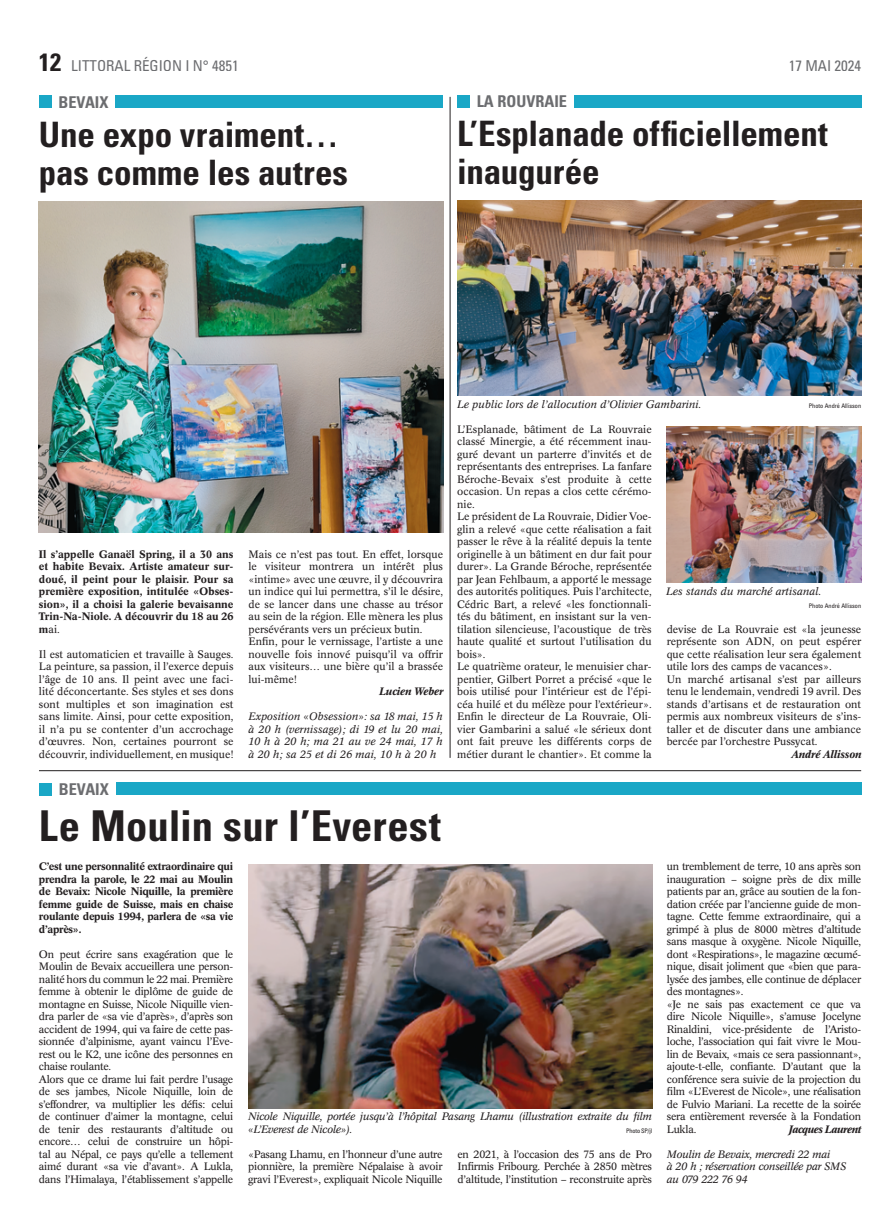
<style>
.page{position:relative;width:886px;height:1223px;background:#fff}
.page>*{position:absolute;margin:0;border:0;box-sizing:border-box;transform-origin:0 0}
.t1{font:700 condensed 42.5px "Univers";letter-spacing:.005em;color:#231f20}
.t2{font:700 condensed 35px/37.5px "Univers";letter-spacing:-.005em;color:#231f20}
.t3{font:700 condensed 16.25px "Univers";color:#6c6d70}
.t4{font:condensed 15px "Univers";color:#6c6d70}
.t5{font:10.62px/12.5px "Concorde BE";color:#231f20;text-align:justify}
.t6{font:10.62px/12.5px "Concorde BE";letter-spacing:-.025em;color:#231f20}
.t7{font:500 10.62px/12.5px "Concorde BE";color:#231f20;text-align:justify}
.t8{font:italic 10.62px/12.5px "Concorde BE";letter-spacing:-.025em;color:#231f20}
.t9{font:italic 10.62px "Concorde BE";color:#231f20}
.t10{font:italic 500 10.62px "Concorde BE";letter-spacing:-.01em;color:#231f20}
.t11{font:condensed 6.25px "Univers";color:#231f20}
.t12{font:condensed 6.25px "Univers";letter-spacing:-.025em;color:#231f20}
.s1{font-weight:700;font-size:25px;color:#231f20}
.s2{font-weight:400}
</style>
<div class="page">
<div style="left:39px;top:95px;width:12px;height:13px;background:#1aa7c6"></div>
<div style="left:457px;top:95px;width:13px;height:13px;background:#1aa7c6"></div>
<div style="left:116px;top:95px;width:327px;height:13px;background:#1aa7c6"></div>
<div style="left:574px;top:95px;width:287px;height:13px;background:#1aa7c6"></div>
<img style="left:39px;top:201px;width:404px;height:332px">
<img style="left:457px;top:201px;width:404px;height:195px">
<hr style="left:39px;top:770px;width:822px;height:1px;background:#231f20">
<div style="left:39px;top:782px;width:13px;height:13px;background:#1aa7c6"></div>
<div style="left:116px;top:782px;width:745px;height:13px;background:#1aa7c6"></div>
<img style="left:248px;top:864px;width:404px;height:244px">
<img style="left:666px;top:426px;width:195px;height:157px">
<hr style="left:450px;top:97px;width:1px;height:661px;background:#231f20">
<h3 class="t4" style="left:39px;top:56px;width:201px"><span class="s1">12</span> LITTORAL RÉGION I N° 4851</h3>
<h3 class="t4" style="left:789px;top:56px;width:74px">17 MAI 2024</h3>
<h3 class="t3" style="left:59px;top:92px;width:51px">BEVAIX</h3>
<h3 class="t3" style="left:477px;top:92px;width:92px">LA ROUVRAIE</h3>
<h2 class="t2" style="left:39px;top:115px;width:311px">Une expo vraiment… pas comme les autres</h2>
<h2 class="t2" style="left:457px;top:115px;width:372px">L’Esplanade officiellement inaugurée</h2>
<p class="t7" style="left:39px;top:548px;width:196px">Il s’appelle Ganaël Spring, il a 30 ans et habite Bevaix. Artiste amateur sur&shy;doué, il peint pour le plaisir. Pour sa première exposition, intitulée «Obses&shy;sion», il a choisi la galerie bevaisanne Trin-Na-Niole. A découvrir du 18 au 26 m<span class="s2">ai.</span></p>
<p class="t5" style="left:39px;top:648px;width:196px">Il est automaticien et travaille à Sauges.<br>La peinture, sa passion, il l’exerce depuis l’âge de 10 ans. Il peint avec une faci&shy;lité déconcertante. Ses styles et ses dons sont multiples et son imagination est sans limite. Ainsi, pour cette exposition, il n’a pu se contenter d’un accrochage d’œuvres. Non, certaines pourront se découvrir, individuellement, en musique!</p>
<p class="t5" style="left:248px;top:548px;width:196px;text-align:left">Mais ce n’est pas tout. En effet, lorsque le visiteur montrera un intérêt plus «intime» avec une œuvre, il y découvrira un indice qui lui permettra, s’il le désire, de se lancer dans une chasse au trésor au sein de la région. Elle mènera les plus persévérants vers un précieux butin.<br>Enfin, pour le vernissage, l’artiste a une nouvelle fois innové puisqu’il va offrir aux visiteurs… une bière qu’il a brassée lui-même!</p>
<p class="t10" style="left:379px;top:685px;width:65px">Lucien Weber</p>
<p class="t8" style="left:248px;top:710px;width:196px;text-align:justify">Exposition «Obsession»: sa 18 mai, 15 h à 20 h (vernissage); di 19 et lu 20 mai, 10 h à 20 h; ma 21 au ve 24 mai, 17 h à 20 h; sa 25 et di 26 mai, 10 h à 20 h</p>
<p class="t9" style="left:457px;top:398px;width:246px">Le public lors de l’allocution d’Olivier Gambarini.</p>
<p class="t11" style="left:809px;top:401px;width:54px">Photo André Allisson</p>
<p class="t5" style="left:457px;top:423px;width:196px;text-align:left">L’Esplanade, bâtiment de La Rouvraie classé Minergie, a été récemment inau&shy;guré devant un parterre d’invités et de représentants des entreprises. La fanfare Béroche-Bevaix s’est produite à cette occasion. Un repas a clos cette cérémo&shy;nie.<br>Le président de La Rouvraie, Didier Voe&shy;glin a relevé «que cette réalisation a fait passer le rêve à la réalité depuis la tente originelle à un bâtiment en dur fait pour durer». La Grande Béroche, représentée par Jean Fehlbaum, a apporté le message des autorités politiques. Puis l’architecte, Cédric Bart, a relevé «les fonctionnali&shy;tés du bâtiment, en insistant sur la ven&shy;tilation silencieuse, l’acoustique de très haute qualité et surtout l’utilisation du bois».<br>Le quatrième orateur, le menuisier char&shy;pentier, Gilbert Porret a précisé «que le bois utilisé pour l’intérieur est de l’épi&shy;céa huilé et du mélèze pour l’extérieur».<br>Enfin le directeur de La Rouvraie, Oli&shy;vier Gambarini a salué «le sérieux dont ont fait preuve les différents corps de métier durant le chantier». Et comme la</p>
<p class="t9" style="left:666px;top:585px;width:157px">Les stands du marché artisanal.</p>
<p class="t11" style="left:809px;top:601px;width:54px">Photo André Allisson</p>
<p class="t5" style="left:667px;top:622px;width:196px;text-align:left">devise de La Rouvraie est «la jeunesse représente son ADN, on peut espérer que cette réalisation leur sera également utile lors des camps de vacances».<br>Un marché artisanal s’est par ailleurs tenu le lendemain, vendredi 19 avril. Des stands d’artisans et de restauration ont permis aux nombreux visiteurs de s’ins&shy;taller et de discuter dans une ambiance bercée par l’orchestre Pussycat.</p>
<p class="t10" style="left:791px;top:747px;width:71px">André Allisson</p>
<h3 class="t3" style="left:59px;top:779px;width:51px">BEVAIX</h3>
<h1 class="t1" style="left:39px;top:799px;width:403px">Le Moulin sur l’Everest</h1>
<p class="t7" style="left:39px;top:860px;width:196px">C’est une personnalité extraordinaire qui prendra la parole, le 22 mai au Moulin de Bevaix: Nicole Niquille, la première femme guide de Suisse, mais en chaise roulante depuis 1994, parlera de «sa vie d’après».</p>
<p class="t6" style="left:39px;top:948px;width:196px">On peut écrire sans exagération que le Moulin de Bevaix accueillera une person&shy;nalité hors du commun le 22 mai. Première femme à obtenir le diplôme de guide de montagne en Suisse, Nicole Niquille vien&shy;dra parler de «sa vie d’après», d’après son accident de 1994, qui va faire de cette pas&shy;sionnée d’alpinisme, ayant vaincu l’Eve&shy;rest ou le K2, une icône des personnes en chaise roulante.<br>Alors que ce drame lui fait perdre l’usage de ses jambes, Nicole Niquille, loin de s’effondrer, va multiplier les défis: celui de continuer d’aimer la montagne, celui de tenir des restaurants d’altitude ou encore… celui de construire un hôpi&shy;tal au Népal, ce pays qu’elle a tellement aimé durant «sa vie d’avant». A Lukla, dans l’Himalaya, l’établissement s’appelle</p>
<p class="t8" style="left:248px;top:1110px;width:405px">Nicole Niquille, portée jusqu’à l’hôpital Pasang Lhamu (illustration extraite du film «L’Everest de Nicole»).</p>
<p class="t12" style="left:626px;top:1126px;width:27px">Photo SP/jl</p>
<p class="t5" style="left:248px;top:1148px;width:196px">«Pasang Lhamu, en l’honneur d’une autre pionnière, la première Népalaise à avoir gravi l’Everest», expliquait Nicole Niquille</p>
<p class="t5" style="left:457px;top:1148px;width:196px">en 2021, à l’occasion des 75 ans de Pro Infirmis Fribourg. Perchée à 2850 mètres d’altitude, l’institution – reconstruite après</p>
<p class="t6" style="left:667px;top:860px;width:196px">un tremblement de terre, 10 ans après son inauguration – soigne près de dix mille patients par an, grâce au soutien de la fon&shy;dation créée par l’ancienne guide de mon&shy;tagne. Cette femme extraordinaire, qui a grimpé à plus de 8000 mètres d’altitude sans masque à oxygène. Nicole Niquille, dont «Respirations», le magazine œcumé&shy;nique, disait joliment que «bien que para&shy;lysée des jambes, elle continue de déplacer des montagnes».<br>«Je ne sais pas exactement ce que va dire Nicole Niquille», s’amuse Jocelyne Rinaldini, vice-présidente de l’Aristo&shy;loche, l’association qui fait vivre le Mou&shy;lin de Bevaix, «mais ce sera passionnant», ajoute-t-elle, confiante. D’autant que la conférence sera suivie de la projection du film «L’Everest de Nicole», une réalisation de Fulvio Mariani. La recette de la soirée sera entièrement reversée à la Fondation Lukla.</p>
<p class="t10" style="left:789px;top:1122px;width:74px">Jacques Laurent</p>
<p class="t8" style="left:667px;top:1147px;width:181px">Moulin de Bevaix, mercredi 22 mai<br>à 20 h ; réservation conseillée par SMS au 079 222 76 94</p>
</div>
